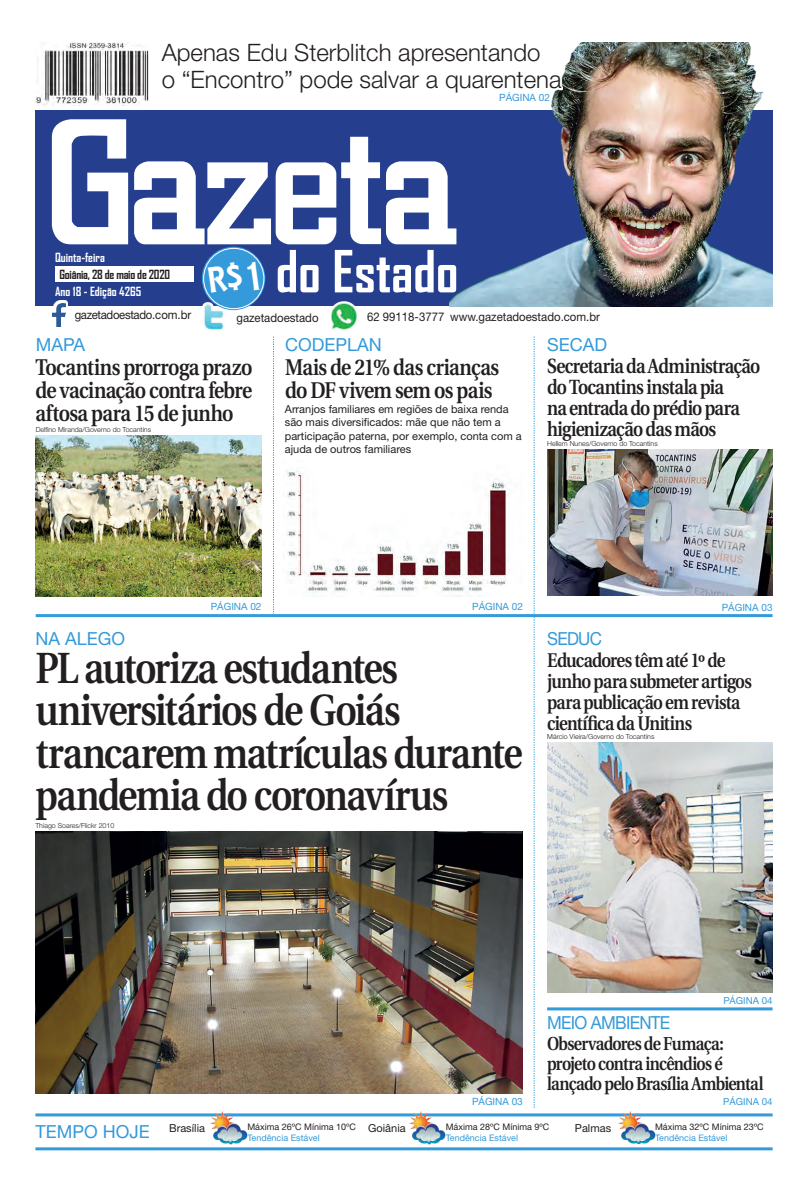
<style>
.page{position:relative;width:808px;height:1191px;background:#fff}
.page>*{position:absolute;margin:0;border:0;box-sizing:border-box;transform-origin:0 0}
.t1{font:700 55.6px "Agency FB";color:#fff}
.Manchete{font:600 43.5px/42.5px "Utopia";letter-spacing:-.04em;color:#231f20;scale:.85 1}
.t2{font:300 24px/27px "Helvetica Neue";color:#231f20}
.Manchete-2{font:600 22.7px/23px "Utopia";letter-spacing:-.035em;color:#231f20;text-align:justify;scale:.86 1}
.Manchete-3{font:600 20.5px/21px "Utopia";letter-spacing:-.04em;color:#231f20;scale:.85 1}
.Manchete-4{font:600 19.8px/21px "Utopia";letter-spacing:-.045em;color:#231f20;scale:.85 1}
.Manchete-5{font:600 18.7px/20px "Utopia";letter-spacing:-.045em;color:#231f20;scale:.85 1}
.Retranca{font:18px "Helvetica Neue";color:#349ada}
.Retranca-2{font:18px "Helvetica Neue";letter-spacing:-.04em;color:#349ada;scale:.94 1}
.Retranca-3{font:18px "Helvetica Neue";color:#349ada;scale:.94 1}
.t3{font:700 12.1px "Agency FB";color:#fff}
.t4{font:700 12.1px "Agency FB";letter-spacing:-.02em;color:#231f20}
.t5{font:12px "Helvetica Neue";color:#231f20;scale:.95 1}
.t6{font:12px "Helvetica Neue";letter-spacing:-.03em;color:#231f20;scale:.95 1}
.Legenda{font:11px/13.3px "Helvetica Neue";color:#231f20}
.Retranca-4{font:10px "Helvetica Neue";color:#349ada}
.Retranca-5{font:9.7px "Helvetica Neue";color:#349ada}
.Legenda-2{font:9px "Helvetica Neue";color:#231f20}
.Legenda-3{font:9px "Helvetica Neue";color:#349ada}
.Crédito_Fotógrafo{font:300 7px "Helvetica Neue";color:#231f20}
</style>
<div class="page">
<div style="left:35px;top:110px;width:737px;height:196px;background:#253f8e"></div>
<svg style="left:52px;top:119px;width:76px;height:125px"></svg>
<svg style="left:134px;top:137px;width:316px;height:107px"></svg>
<div style="left:55px;top:266px;width:138px;height:15px;background:#fff"></div>
<svg style="left:202px;top:247px;width:63px;height:63px"></svg>
<div style="left:203px;top:248px;width:61px;height:61px;border:1px solid #fff;border-radius:50%"></div>
<svg style="left:55px;top:300px;width:13px;height:27px"></svg>
<img style="left:52px;top:303px;width:13px;height:23px">
<hr style="left:36px;top:614px;width:736px;height:3px;background:#349ada">
<hr style="left:547px;top:1007px;width:225px;height:3px;background:#349ada">
<hr style="left:35px;top:1113px;width:738px;height:3px;background:#349ada">
<hr style="left:35px;top:1147px;width:738px;height:3px;background:#349ada">
<img style="left:202px;top:302px;width:23px;height:29px">
<img style="left:330px;top:301px;width:28px;height:29px">
<svg style="left:273px;top:336px;width:1px;height:278px"></svg>
<svg style="left:534px;top:336px;width:1px;height:772px"></svg>
<img style="left:408px;top:1111px;width:38px;height:33px">
<img style="left:209px;top:1111px;width:38px;height:33px">
<img style="left:617px;top:1111px;width:38px;height:33px">
<img style="left:450px;top:43px;width:322px;height:263px">
<div style="left:160px;top:42px;width:403px;height:52px;background:#fff"></div>
<img style="left:36px;top:43px;width:113px;height:63px">
<div style="left:498px;top:91px;width:53px;height:12px;background:#fff"></div>
<img style="left:35px;top:831px;width:488px;height:262px">
<img style="left:35px;top:435px;width:226px;height:161px">
<img style="left:286px;top:470px;width:222px;height:126px">
<img style="left:547px;top:449px;width:225px;height:146px">
<img style="left:547px;top:742px;width:225px;height:250px">
<div style="left:208px;top:262px;width:51px;height:31px;background:#349ada"></div>
<p class="t2" style="left:162px;top:39px;width:401px">Apenas Edu Sterblitch apresentando<br>o “Encontro” pode salvar a quarentena</p>
<p class="Retranca-4" style="left:499px;top:92px;width:52px">PÁGINA 02</p>
<p class="t3" style="left:55px;top:250px;width:51px">Quinta-feira</p>
<p class="t4" style="left:59px;top:267px;width:112px">Goiânia, 28 de maio de 2020</p>
<p class="t3" style="left:55px;top:283px;width:88px">Ano 18 - Edição 4265</p>
<p class="t6" style="left:75px;top:307px;width:124px">gazetadoestado.com.br</p>
<p class="t1" style="left:276px;top:237px;width:184px">do Estado</p>
<p class="t5" style="left:236px;top:310px;width:88px">gazetadoestado</p>
<p class="t5" style="left:367px;top:309px;width:83px">62 99118-3777</p>
<p class="t5" style="left:450px;top:309px;width:159px">www.gazetadoestado.com.br</p>
<p class="Retranca" style="left:36px;top:333px;width:51px">MAPA</p>
<p class="Manchete-2" style="left:35px;top:355px;width:254px">Tocantins prorroga prazo de vacinação contra febre aftosa para 15 de junho</p>
<p class="Crédito_Fotógrafo" style="left:36px;top:425px;width:117px">Delfino Miranda/Governo do Tocantins</p>
<p class="Retranca" style="left:285px;top:333px;width:98px">CODEPLAN</p>
<p class="Manchete-2" style="left:285px;top:355px;width:251px">Mais de 21% das crianças do DF vivem sem os pais</p>
<p class="Legenda" style="left:285px;top:402px;width:238px">Arranjos familiares em regiões de baixa renda são mais diversificados: mãe que não tem a participação paterna, por exemplo, conta com a ajuda de outros familiares</p>
<p class="Retranca" style="left:547px;top:333px;width:61px">SECAD</p>
<p class="Manchete-3" style="left:547px;top:356px;width:252px">Secretaria da Administração do Tocantins instala pia<br>na entrada do prédio para higienização das mãos</p>
<p class="Crédito_Fotógrafo" style="left:547px;top:440px;width:112px">Hellem Nunes/Governo do Tocantins</p>
<p class="Retranca-4" style="left:211px;top:601px;width:52px">PÁGINA 02</p>
<p class="Retranca-4" style="left:472px;top:601px;width:52px">PÁGINA 02</p>
<p class="Retranca-4" style="left:722px;top:601px;width:52px">PÁGINA 03</p>
<p class="Retranca" style="left:35px;top:627px;width:91px">NA ALEGO</p>
<p class="Manchete" style="left:35px;top:647px;width:575px">PL autoriza estudantes universitários de Goiás trancarem matrículas durante pandemia do coronavírus</p>
<p class="Crédito_Fotógrafo" style="left:35px;top:821px;width:80px">Thiago Soares/Flickr 2010</p>
<p class="Retranca-3" style="left:547px;top:627px;width:60px">SEDUC</p>
<p class="Manchete-4" style="left:547px;top:649px;width:242px">Educadores têm até 1º de junho para submeter artigos para publicação em revista científica da Unitins</p>
<p class="Crédito_Fotógrafo" style="left:547px;top:732px;width:109px">Márcio Vieira/Governo do Tocantins</p>
<p class="Retranca-4" style="left:472px;top:1095px;width:52px">PÁGINA 03</p>
<p class="Retranca-5" style="left:723px;top:994px;width:51px">PÁGINA 04</p>
<p class="Retranca-2" style="left:547px;top:1011px;width:133px">MEIO AMBIENTE</p>
<p class="Manchete-5" style="left:547px;top:1034px;width:256px">Observadores de Fumaça: projeto contra incêndios é lançado pelo Brasília Ambiental</p>
<p class="Retranca-5" style="left:723px;top:1095px;width:51px">PÁGINA 04</p>
<p class="Retranca" style="left:35px;top:1120px;width:116px">TEMPO HOJE</p>
<p class="Legenda" style="left:169px;top:1121px;width:37px">Brasília</p>
<p class="Legenda-2" style="left:247px;top:1121px;width:110px">Máxima 26ºC Mínima 10ºC</p>
<p class="Legenda" style="left:368px;top:1121px;width:39px">Goiânia</p>
<p class="Legenda" style="left:575px;top:1121px;width:38px">Palmas</p>
<p class="Legenda-3" style="left:247px;top:1132px;width:74px">Tendência Estável</p>
<p class="Legenda-2" style="left:446px;top:1121px;width:105px">Máxima 28ºC Mínima 9ºC</p>
<p class="Legenda-3" style="left:446px;top:1132px;width:74px">Tendência Estável</p>
<p class="Legenda-2" style="left:655px;top:1121px;width:110px">Máxima 32ºC Mínima 23ºC</p>
<p class="Legenda-3" style="left:655px;top:1132px;width:74px">Tendência Estável</p>
</div>
